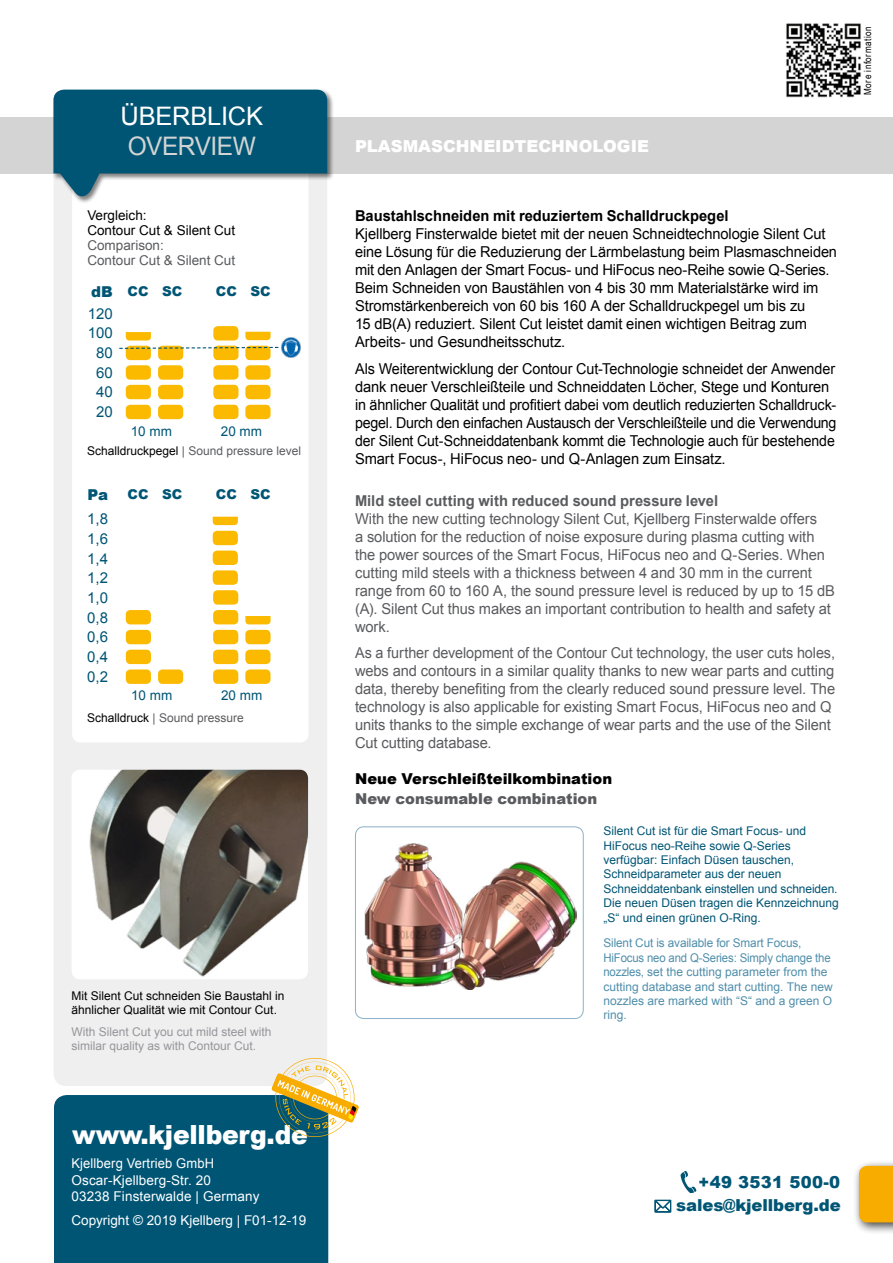
<style>
.page{position:relative;width:893px;height:1263px;background:#fff}
.page>*{position:absolute;margin:0;border:0;box-sizing:border-box;transform-origin:0 0}
.t1{font:900 26.4px "Arial";letter-spacing:-.01em;color:#fff;scale:.95 1}
.t2{font:25.5px "Arial";letter-spacing:-.01em;color:#fff}
.t3{font:25.5px "Arial";letter-spacing:-.02em;color:#d3d4d3;scale:.96 1}
.t4{font:900 16.5px/23.4px "Arial";letter-spacing:-.01em;color:#005575;text-align:right}
.t5{font:900 16.5px "Arial";color:#fff}
.t6{font:15px/18px "Arial";letter-spacing:-.01em;color:#000}
.t7{font:15px/18px "Arial";letter-spacing:-.01em;color:#000;scale:.96 1}
.t8{font:15px/18px "Arial";letter-spacing:-.005em;color:#5a5b5e}
.t9{font:15px/18px "Arial";letter-spacing:-.005em;color:#5a5b5e;scale:.96 1}
.t10{font:700 15px "Arial";color:#000}
.t11{font:700 15px "Arial";color:#5a5b5e}
.t12{font:15px/19.6px "Arial";color:#005575;text-align:justify}
.t13{font:900 15px "Arial";color:#000}
.t14{font:900 15px "Arial";color:#5a5b5e}
.t15{font:900 15px "Arial";color:#005575}
.t16{font:13.5px/16.2px "Arial";letter-spacing:.01em;color:#fff;scale:.96 1}
.t17{font:13.5px "Arial";letter-spacing:.01em;color:#fff}
.t18{font:13.5px/15px "Arial";color:#5a5b5e}
.t19{font:13.5px/15px "Arial";color:#000}
.t20{font:13.5px "Arial";color:#005575}
.t21{font:900 13.5px "Arial";color:#005575}
.t22{font:12px/14.4px "Arial";color:#005575}
.t23{font:12px/14.4px "Arial";color:#4f8eaa}
.t24{font:12px/14.4px "Arial";color:#000}
.t25{font:12px/14.4px "Arial";color:#96969a}
.t26{font:12px "Arial";color:#5a5b5e}
.t27{font:9.9px "Arial Narrow";letter-spacing:.05em;color:#000}
.s1{color:#000}
</style>
<div class="page">
<div style="left:0;top:117px;width:893px;height:57px;background:#d3d4d3"></div>
<div style="left:54px;top:1095px;width:274px;height:168px;background:#005575"></div>
<div style="left:54px;top:204px;width:273px;height:882px;background:#efeff0"></div>
<img style="left:786px;top:23px;width:75px;height:75px">
<div style="left:72px;top:770px;width:236px;height:209px;background:#fff;border-radius:9px"></div>
<img style="left:89px;top:770px;width:219px;height:209px">
<svg style="left:72px;top:204px;width:237px;height:538px"></svg>
<div style="left:53px;top:89px;width:282px;height:115px;background:#000;opacity:.5"></div>
<svg style="left:53px;top:90px;width:274px;height:109px"></svg>
<img style="left:364px;top:844px;width:212px;height:145px">
<div style="left:355px;top:826px;width:229px;height:193px;border:1px solid #8bb0c6;border-radius:9px"></div>
<svg style="left:271px;top:1054px;width:88px;height:87px"></svg>
<svg style="left:655px;top:1200px;width:16px;height:12px"></svg>
<div style="left:853px;top:1160px;width:40px;height:75px;background:#000;opacity:.75"></div>
<div style="left:859px;top:1166px;width:34px;height:56px;background:#f8ac00"></div>
<svg style="left:680px;top:1171px;width:16px;height:22px"></svg>
<div style="left:158px;top:669px;width:25px;height:15px;background:#fbba00;border-radius:5px"></div>
<div style="left:126px;top:669px;width:25px;height:15px;background:#fbba00;border-radius:5px"></div>
<div style="left:126px;top:650px;width:25px;height:14px;background:#fbba00;border-radius:5px"></div>
<div style="left:126px;top:630px;width:25px;height:14px;background:#fbba00;border-radius:5px"></div>
<div style="left:245px;top:669px;width:26px;height:15px;background:#fbba00;border-radius:5px"></div>
<div style="left:245px;top:650px;width:26px;height:14px;background:#fbba00;border-radius:5px"></div>
<div style="left:213px;top:669px;width:25px;height:15px;background:#fbba00;border-radius:5px"></div>
<div style="left:213px;top:650px;width:25px;height:14px;background:#fbba00;border-radius:5px"></div>
<div style="left:213px;top:630px;width:25px;height:14px;background:#fbba00;border-radius:5px"></div>
<div style="left:213px;top:610px;width:25px;height:14px;background:#fbba00;border-radius:5px"></div>
<div style="left:213px;top:590px;width:25px;height:15px;background:#fbba00;border-radius:5px"></div>
<svg style="left:245px;top:616px;width:26px;height:8px"></svg>
<svg style="left:213px;top:517px;width:25px;height:8px"></svg>
<div style="left:126px;top:610px;width:25px;height:14px;background:#fbba00;border-radius:5px"></div>
<div style="left:213px;top:570px;width:25px;height:15px;background:#fbba00;border-radius:5px"></div>
<div style="left:213px;top:551px;width:25px;height:14px;background:#fbba00;border-radius:5px"></div>
<div style="left:213px;top:531px;width:25px;height:14px;background:#fbba00;border-radius:5px"></div>
<div style="left:245px;top:630px;width:26px;height:14px;background:#fbba00;border-radius:5px"></div>
<img style="left:282px;top:338px;width:19px;height:19px">
<div style="left:213px;top:405px;width:25px;height:14px;background:#fbba00;border-radius:5px"></div>
<div style="left:213px;top:385px;width:25px;height:14px;background:#fbba00;border-radius:5px"></div>
<div style="left:213px;top:365px;width:25px;height:15px;background:#fbba00;border-radius:5px"></div>
<div style="left:213px;top:346px;width:25px;height:14px;background:#fbba00;border-radius:5px"></div>
<div style="left:213px;top:326px;width:25px;height:14px;background:#fbba00;border-radius:5px"></div>
<svg style="left:245px;top:332px;width:26px;height:8px"></svg>
<div style="left:245px;top:405px;width:26px;height:14px;background:#fbba00;border-radius:5px"></div>
<div style="left:245px;top:385px;width:26px;height:14px;background:#fbba00;border-radius:5px"></div>
<div style="left:245px;top:365px;width:26px;height:15px;background:#fbba00;border-radius:5px"></div>
<div style="left:245px;top:346px;width:26px;height:14px;background:#fbba00;border-radius:5px"></div>
<svg style="left:126px;top:332px;width:25px;height:8px"></svg>
<div style="left:126px;top:405px;width:25px;height:14px;background:#fbba00;border-radius:5px"></div>
<div style="left:126px;top:385px;width:25px;height:14px;background:#fbba00;border-radius:5px"></div>
<div style="left:126px;top:365px;width:25px;height:15px;background:#fbba00;border-radius:5px"></div>
<div style="left:126px;top:346px;width:25px;height:14px;background:#fbba00;border-radius:5px"></div>
<div style="left:158px;top:405px;width:25px;height:14px;background:#fbba00;border-radius:5px"></div>
<div style="left:158px;top:385px;width:25px;height:14px;background:#fbba00;border-radius:5px"></div>
<div style="left:158px;top:365px;width:25px;height:15px;background:#fbba00;border-radius:5px"></div>
<div style="left:158px;top:346px;width:25px;height:14px;background:#fbba00;border-radius:5px"></div>
<svg style="left:118px;top:346px;width:161px;height:3px"></svg>
<h2 class="t2" style="left:121px;top:93px;width:144px">ÜBERBLICK</h2>
<h2 class="t3" style="left:128px;top:130px;width:135px">OVERVIEW</h2>
<p class="t19" style="left:87px;top:208px;width:149px">Vergleich:<br>Contour Cut &amp; Silent Cut</p>
<p class="t18" style="left:87px;top:238px;width:149px">Comparison:<br>Contour Cut &amp; Silent Cut</p>
<p class="t15" style="left:91px;top:280px;width:23px">dB</p>
<p class="t12" style="left:88px;top:304px;width:27px;text-align:center">120<br>100<br>80<br>60<br>40<br>20</p>
<p class="t21" style="left:128px;top:282px;width:56px">CC SC</p>
<p class="t21" style="left:216px;top:282px;width:56px">CC SC</p>
<p class="t20" style="left:131px;top:423px;width:43px">10 mm</p>
<p class="t20" style="left:221px;top:423px;width:43px">20 mm</p>
<p class="t26" style="left:87px;top:443px;width:215px"><span class="s1">Schalldruckpegel</span> | Sound pressure level</p>
<p class="t15" style="left:87px;top:484px;width:22px">Pa</p>
<p class="t12" style="left:87px;top:509px;width:22px">1,8<br>1,6<br>1,4<br>1,2<br>1,0<br>0,8<br>0,6<br>0,4<br>0,2</p>
<p class="t21" style="left:128px;top:485px;width:56px">CC SC</p>
<p class="t21" style="left:216px;top:485px;width:56px">CC SC</p>
<p class="t20" style="left:131px;top:686px;width:43px">10 mm</p>
<p class="t20" style="left:221px;top:686px;width:43px">20 mm</p>
<p class="t26" style="left:87px;top:710px;width:158px"><span class="s1">Schalldruck</span> | Sound pressure</p>
<p class="t24" style="left:72px;top:988px;width:214px">Mit Silent Cut schneiden Sie Baustahl in ähnlicher Qualität wie mit Contour Cut.</p>
<p class="t25" style="left:71px;top:1024px;width:202px">With Silent Cut you cut mild steel with similar quality as with Contour Cut.</p>
<h1 class="t1" style="left:72px;top:1116px;width:249px">www.kjellberg.de</h1>
<p class="t16" style="left:71px;top:1155px;width:197px">Kjellberg Vertrieb GmbH<br>Oscar-Kjellberg-Str. 20<br>03238 Finsterwalde | Germany</p>
<p class="t17" style="left:71px;top:1212px;width:236px">Copyright © 2019 Kjellberg | F01-12-19</p>
<p class="t5" style="left:355px;top:134px;width:295px">PLASMASCHNEIDTECHNOLOGIE</p>
<p class="t10" style="left:355px;top:206px;width:375px">Baustahlschneiden mit reduziertem Schalldruckpegel</p>
<p class="t6" style="left:355px;top:225px;width:483px">Kjellberg Finsterwalde bietet mit der neuen Schneidtechnologie Silent Cut eine Lösung für die Reduzierung der Lärmbelastung beim Plasmaschneiden mit den Anlagen der Smart Focus- und HiFocus neo-Reihe sowie Q-Series.<br>Beim Schneiden von Baustählen von 4 bis 30 mm Materialstärke wird im Stromstärkenbereich von 60 bis 160 A der Schalldruckpegel um bis zu<br>15 dB(A) reduziert. Silent Cut leistet damit einen wichtigen Beitrag zum Arbeits- und Gesundheitsschutz.</p>
<p class="t7" style="left:355px;top:360px;width:503px">Als Weiterentwicklung der Contour Cut-Technologie schneidet der Anwender dank neuer Verschleißteile und Schneiddaten Löcher, Stege und Konturen in ähnlicher Qualität und profitiert dabei vom deutlich reduzierten Schalldruck&shy;pegel. Durch den einfachen Austausch der Verschleißteile und die Verwendung der Silent Cut-Schneiddatenbank kommt die Technologie auch für bestehende Smart Focus-, HiFocus neo- und Q-Anlagen zum Einsatz.</p>
<p class="t11" style="left:355px;top:491px;width:365px">Mild steel cutting with reduced sound pressure level</p>
<p class="t8" style="left:355px;top:510px;width:481px">With the new cutting technology Silent Cut, Kjellberg Finsterwalde offers<br>a solution for the reduction of noise exposure during plasma cutting with the power sources of the Smart Focus, HiFocus neo and Q-Series. When cutting mild steels with a thickness between 4 and 30 mm in the current range from 60 to 160 A, the sound pressure level is reduced by up to 15 dB (A). Silent Cut thus makes an important contribution to health and safety at work.</p>
<p class="t9" style="left:355px;top:644px;width:502px">As a further development of the Contour Cut technology, the user cuts holes, webs and contours in a similar quality thanks to new wear parts and cutting data, thereby benefiting from the clearly reduced sound pressure level. The technology is also applicable for existing Smart Focus, HiFocus neo and Q units thanks to the simple exchange of wear parts and the use of the Silent Cut cutting database.</p>
<p class="t13" style="left:355px;top:767px;width:259px">Neue Verschleißteilkombination</p>
<p class="t14" style="left:355px;top:788px;width:244px">New consumable combination</p>
<p class="t22" style="left:603px;top:824px;width:237px">Silent Cut ist für die Smart Focus- und HiFocus neo-Reihe sowie Q-Series verfügbar: Einfach Düsen tauschen, Schneidparameter aus der neuen Schneiddatenbank einstellen und schneiden.<br>Die neuen Düsen tragen die Kennzeichnung „S“ und einen grünen O-Ring.</p>
<p class="t23" style="left:603px;top:936px;width:231px">Silent Cut is available for Smart Focus, HiFocus neo and Q-Series: Simply change the nozzles, set the cutting parameter from the cutting database and start cutting. The new nozzles are marked with “S“ and a green O ring.</p>
<p class="t27" style="left:860px;top:95px;width:70px;rotate:-90deg">More information</p>
<p class="t4" style="left:676px;top:1170px;width:166px">+49 3531 500-0 sales@kjellberg.de</p>
</div>
